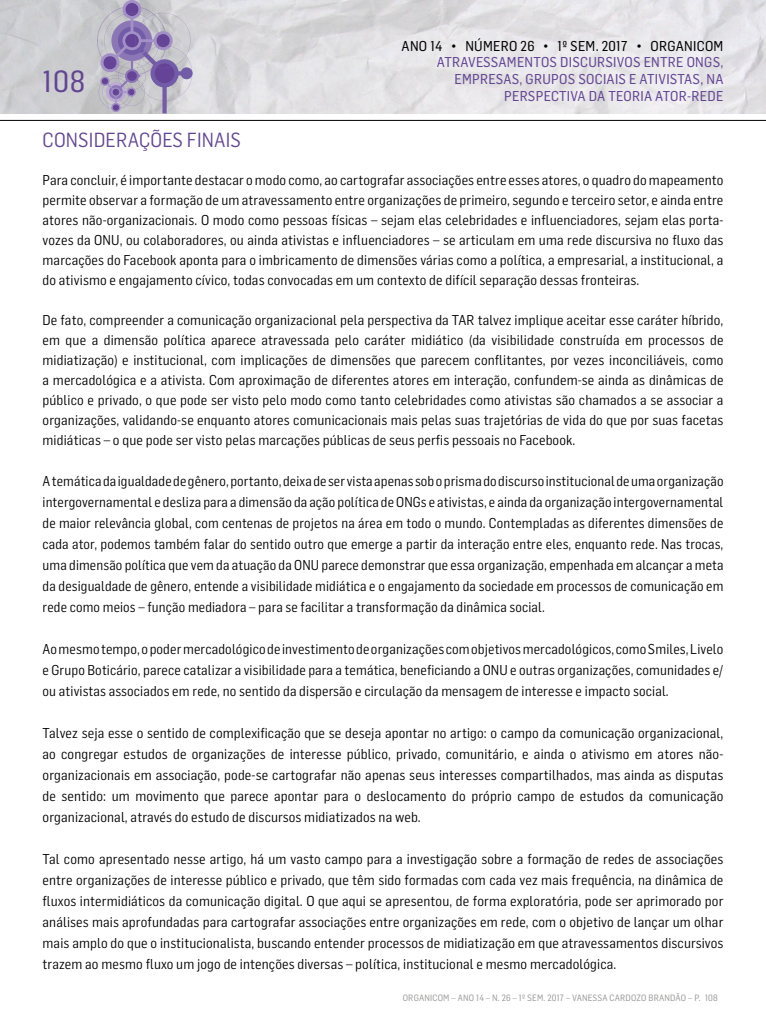
<style>
.page{position:relative;width:766px;height:1021px;background:#fff}
.page>*{position:absolute;margin:0;border:0;box-sizing:border-box;transform-origin:0 0}
.t1{font:30px "Flama Semicondensed Basic";color:#634594}
.t2{font:20px "Flama Semicondensed";letter-spacing:.01em;color:#634594}
.t3{font:14px/21px "Flama Semicondensed";letter-spacing:.01em;color:#000;text-align:justify}
.t4{font:14px/16.8px "Flama Semicondensed Basic";letter-spacing:.02em;color:#634594;text-align:right}
.t5{font:14px "Flama Semicondensed Basic";letter-spacing:.02em;color:#000}
.t6{font:9px "Flama Semicondensed Basic";letter-spacing:.02em;color:#9d9d9c}
</style>
<div class="page">
<img style="left:0;top:0;width:765px;height:113px">
<hr style="left:0;top:120px;width:765px;height:1px;background:#000">
<svg style="left:97px;top:0;width:95px;height:113px;background:#afa6c1"></svg>
<p class="t5" style="left:401px;top:37px;width:323px">ANO 14 • NÚMERO 26 • 1º SEM. 2017 • ORGANICOM</p>
<p class="t4" style="left:437px;top:53px;width:288px">ATRAVESSAMENTOS DISCURSIVOS ENTRE ONGS,<br>EMPRESAS, GRUPOS SOCIAIS E ATIVISTAS, NA<br>PERSPECTIVA DA TEORIA ATOR-REDE</p>
<h1 class="t1" style="left:43px;top:62px;width:44px">108</h1>
<h2 class="t2" style="left:43px;top:127px;width:200px">CONSIDERAÇÕES FINAIS</h2>
<p class="t3" style="left:43px;top:169px;width:682px;line-height:20px">Para concluir, é importante destacar o modo como, ao cartografar associações entre esses atores, o quadro do mapeamento permite observar a formação de um atravessamento entre organizações de primeiro, segundo e terceiro setor, e ainda entre atores não-organizacionais. O modo como pessoas físicas – sejam elas celebridades e influenciadores, sejam elas porta&shy;vozes da ONU, ou colaboradores, ou ainda ativistas e influenciadores – se articulam em uma rede discursiva no fluxo das marcações do Facebook aponta para o imbricamento de dimensões várias como a política, a empresarial, a institucional, a do ativismo e engajamento cívico, todas convocadas em um contexto de difícil separação dessas fronteiras.</p>
<p class="t3" style="left:43px;top:309px;width:682px;line-height:20px">De fato, compreender a comunicação organizacional pela perspectiva da TAR talvez implique aceitar esse caráter híbrido, em que a dimensão política aparece atravessada pelo caráter midiático (da visibilidade construída em processos de midiatização) e institucional, com implicações de dimensões que parecem conflitantes, por vezes inconciliáveis, como a mercadológica e a ativista. Com aproximação de diferentes atores em interação, confundem-se ainda as dinâmicas de público e privado, o que pode ser visto pelo modo como tanto celebridades como ativistas são chamados a se associar a organizações, validando-se enquanto atores comunicacionais mais pelas suas trajetórias de vida do que por suas facetas midiáticas – o que pode ser visto pelas marcações públicas de seus perfis pessoais no Facebook.</p>
<p class="t3" style="left:43px;top:470px;width:682px">A temática da igualdade de gênero, portanto, deixa de ser vista apenas sob o prisma do discurso institucional de uma organização intergovernamental e desliza para a dimensão da ação política de ONGs e ativistas, e ainda da organização intergovernamental de maior relevância global, com centenas de projetos na área em todo o mundo. Contempladas as diferentes dimensões de cada ator, podemos também falar do sentido outro que emerge a partir da interação entre eles, enquanto rede. Nas trocas, uma dimensão política que vem da atuação da ONU parece demonstrar que essa organização, empenhada em alcançar a meta da desigualdade de gênero, entende a visibilidade midiática e o engajamento da sociedade em processos de comunicação em rede como meios – função mediadora – para se facilitar a transformação da dinâmica social.</p>
<p class="t3" style="left:43px;top:638px;width:682px">Ao mesmo tempo, o poder mercadológico de investimento de organizações com objetivos mercadológicos, como Smiles, Livelo e Grupo Boticário, parece catalizar a visibilidade para a temática, beneficiando a ONU e outras organizações, comunidades e/ ou ativistas associados em rede, no sentido da dispersão e circulação da mensagem de interesse e impacto social.</p>
<p class="t3" style="left:43px;top:722px;width:682px">Talvez seja esse o sentido de complexificação que se deseja apontar no artigo: o campo da comunicação organizacional, ao congregar estudos de organizações de interesse público, privado, comunitário, e ainda o ativismo em atores não&shy;organizacionais em associação, pode-se cartografar não apenas seus interesses compartilhados, mas ainda as disputas de sentido: um movimento que parece apontar para o deslocamento do próprio campo de estudos da comunicação organizacional, através do estudo de discursos midiatizados na web.</p>
<p class="t3" style="left:43px;top:848px;width:682px">Tal como apresentado nesse artigo, há um vasto campo para a investigação sobre a formação de redes de associações entre organizações de interesse público e privado, que têm sido formadas com cada vez mais frequência, na dinâmica de fluxos intermidiáticos da comunicação digital. O que aqui se apresentou, de forma exploratória, pode ser aprimorado por análises mais aprofundadas para cartografar associações entre organizações em rede, com o objetivo de lançar um olhar mais amplo do que o institucionalista, buscando entender processos de midiatização em que atravessamentos discursivos trazem ao mesmo fluxo um jogo de intenções diversas – política, institucional e mesmo mercadológica.</p>
<p class="t6" style="left:402px;top:992px;width:316px">ORGANICOM – ANO 14 – N. 26 – 1º SEM. 2017 – VANESSA CARDOZO BRANDÃO – P. 108</p>
</div>
